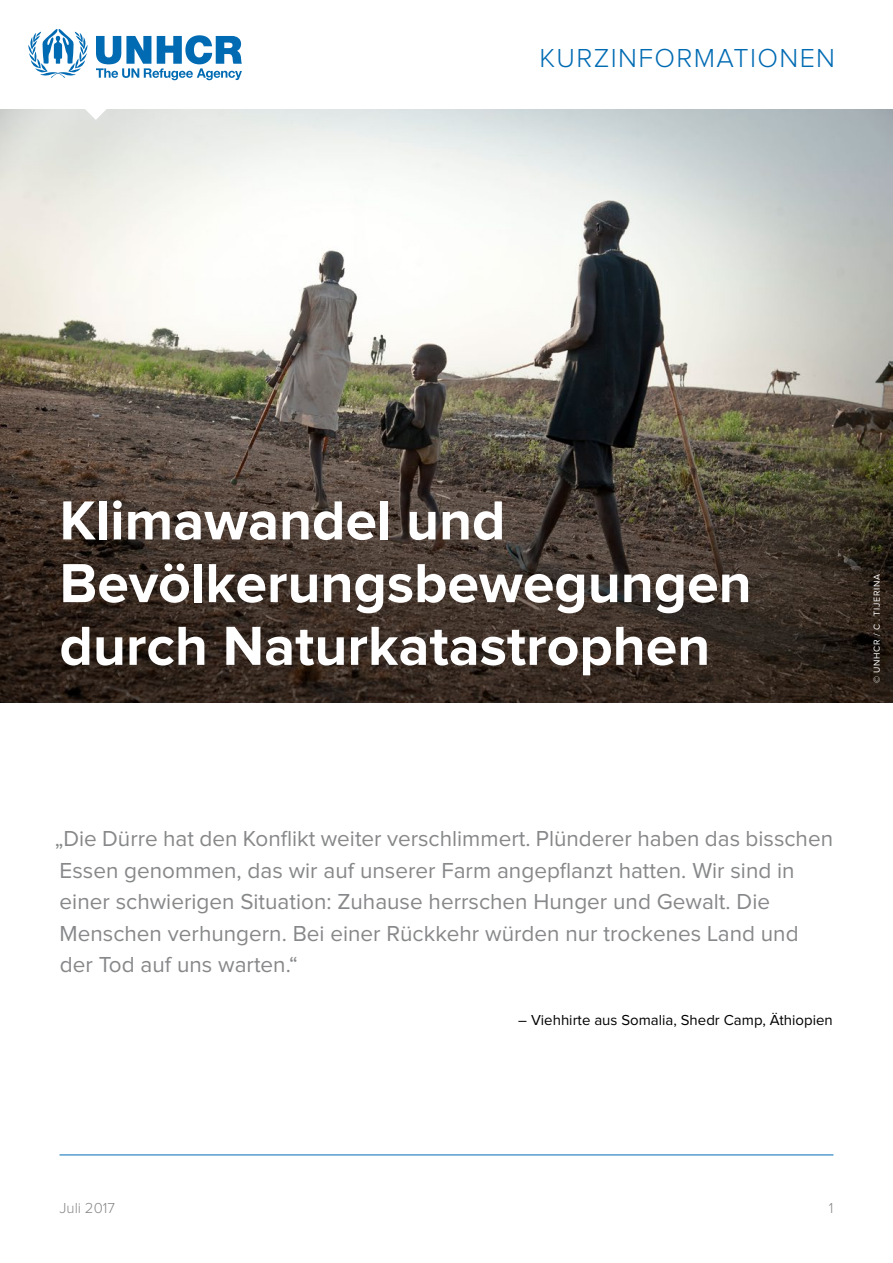
<style>
.page{position:relative;width:893px;height:1263px;background:#fff}
.page>*{position:absolute;margin:0;border:0;box-sizing:border-box;transform-origin:0 0}
.t1{font:700 57px/62.7px "Proxima Nova";color:#fff}
.t2{font:300 27px "Proxima Nova";letter-spacing:.05em;color:#006bb3}
.t3{font:22.5px/31.5px "Proxima Nova";color:#87888a}
.t4{font:15px "Proxima Nova";color:#000}
.t5{font:300 15px "Proxima Nova";color:#87888a}
.t6{font:9px "Proxima Nova";letter-spacing:.08em;color:#fff}
</style>
<div class="page">
<img style="left:0;top:109px;width:893px;height:594px">
<svg style="left:28px;top:29px;width:60px;height:49px"></svg>
<svg style="left:96px;top:35px;width:146px;height:45px"></svg>
<svg style="left:42px;top:109px;width:809px;height:11px;background:#d1d8d9"></svg>
<hr style="left:60px;top:1154px;width:773px;height:1px;background:#006bb3">
<p class="t2" style="left:539px;top:46px;width:297px">KURZINFORMATIONEN</p>
<h1 class="t1" style="left:60px;top:491px;width:694px">Klimawandel und<br>Bevölkerungsbewegungen durch Naturkatastrophen</h1>
<p class="t6" style="left:873px;top:683px;width:111px;rotate:-90deg">© UNHCR / C . TIJERINA</p>
<p class="t3" style="left:55px;top:824px;width:780px">„Die Dürre hat den Konflikt weiter verschlimmert. Plünderer haben das bisschen Essen genommen, das wir auf unserer Farm angepflanzt hatten. Wir sind in einer schwierigen Situation: Zuhause herrschen Hunger und Gewalt. Die Menschen verhungern. Bei einer Rückkehr würden nur trockenes Land und<br>der Tod auf uns warten.“</p>
<p class="t4" style="left:518px;top:1013px;width:316px">– Viehhirte aus Somalia, Shedr Camp, Äthiopien</p>
<p class="t5" style="left:60px;top:1201px;width:57px">Juli 2017</p>
<p class="t5" style="left:829px;top:1201px;width:6px">1</p>
</div>
